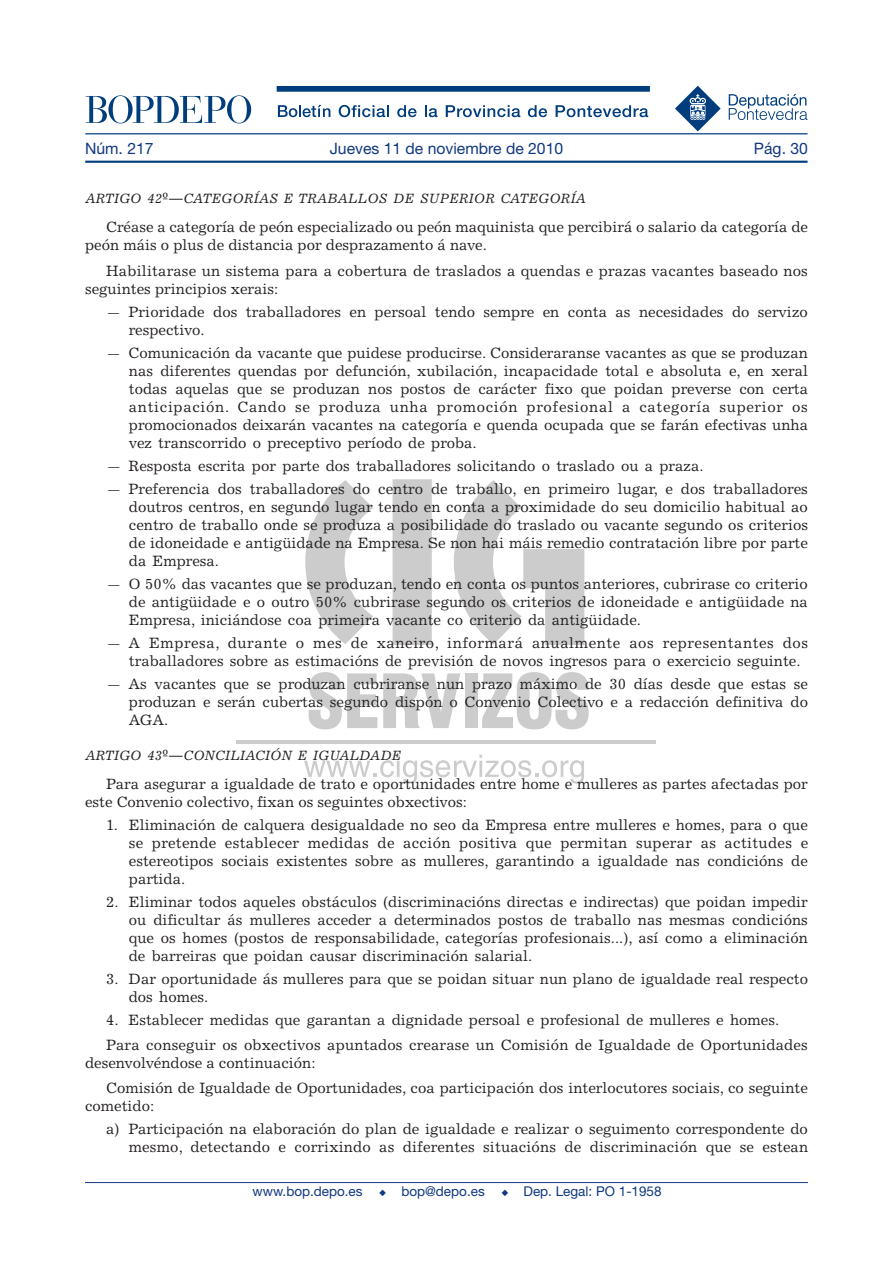
<style>
.page{position:relative;width:893px;height:1263px;background:#fff}
.page>*{position:absolute;margin:0;border:0;box-sizing:border-box;transform-origin:0 0}
.t1{font:15.75px "Helvetica Neue LT Std";color:#113880}
.t2{font:15px/18px "Excelsior LT Std";color:#231f20}
.t3{font:italic 13.5px "Excelsior LT Std";color:#231f20}
.t4{font:13.5px "Helvetica Neue LT Std";color:#113880}
.s1{font-family:"Cambria";font-style:normal;font-size:15px}
</style>
<div class="page">
<svg style="left:305px;top:479px;width:279px;height:166px"></svg>
<hr style="left:236px;top:740px;width:420px;height:4px;background:#ccc">
<svg style="left:304px;top:755px;width:280px;height:29px"></svg>
<svg style="left:309px;top:672px;width:68px;height:57px"></svg>
<svg style="left:383px;top:673px;width:77px;height:55px"></svg>
<div style="left:465px;top:673px;width:13px;height:55px;background:#ccc"></div>
<svg style="left:482px;top:672px;width:107px;height:57px"></svg>
<hr style="left:85px;top:1182px;width:723px;height:1px;background:#113880">
<svg style="left:278px;top:105px;width:52px;height:12px"></svg>
<svg style="left:339px;top:105px;width:50px;height:12px"></svg>
<svg style="left:397px;top:105px;width:20px;height:12px"></svg>
<svg style="left:425px;top:105px;width:13px;height:12px"></svg>
<svg style="left:446px;top:105px;width:74px;height:12px"></svg>
<svg style="left:528px;top:105px;width:19px;height:12px"></svg>
<svg style="left:556px;top:105px;width:92px;height:12px"></svg>
<hr style="left:85px;top:133px;width:722px;height:1px;background:#013d7d">
<svg style="left:86px;top:95px;width:165px;height:28px"></svg>
<hr style="left:85px;top:161px;width:722px;height:2px;background:#013d7d">
<svg style="left:675px;top:86px;width:46px;height:45px"></svg>
<svg style="left:729px;top:94px;width:78px;height:26px"></svg>
<div style="left:277px;top:86px;width:373px;height:6px;background:#013d7d"></div>
<p class="t1" style="left:85px;top:143px;width:70px">Núm. 217</p>
<p class="t1" style="left:330px;top:143px;width:235px">Jueves 11 de noviembre de 2010</p>
<p class="t1" style="left:754px;top:143px;width:55px">Pág. 30</p>
<p class="t3" style="left:85px;top:193px;width:503px">ARTIGO 42<span class="s1">º—</span>CATEGORÍAS E TRABALLOS DE SUPERIOR CATEGORÍA</p>
<p class="t2" style="left:85px;top:220px;width:724px;text-indent:21px">Créase a categoría de peón especializado ou peón maquinista que percibirá o salario da categoría de peón máis o plus de distancia por desprazamento á nave.</p>
<p class="t2" style="left:85px;top:263px;width:724px;text-indent:21px">Habilitarase un sistema para a cobertura de traslados a quendas e prazas vacantes baseado nos seguintes principios xerais:</p>
<p class="t2" style="left:129px;top:304px;width:680px;text-indent:-23px">— Prioridade dos traballadores en persoal tendo sempre en conta as necesidades do servizo respectivo.</p>
<p class="t2" style="left:129px;top:345px;width:681px;text-align:justify;text-indent:-23px">— Comunicación da vacante que puidese producirse. Consideraranse vacantes as que se produzan nas diferentes quendas por defunción, xubilación, incapacidade total e absoluta e, en xeral todas aquelas que se produzan nos postos de carácter fixo que poidan preverse con certa anticipación. Cando se produza unha promoción profesional a categoría superior os promocionados deixarán vacantes na categoría e quenda ocupada que se farán efectivas unha vez transcorrido o preceptivo período de proba.</p>
<p class="t2" style="left:106px;top:458px;width:599px">— Resposta escrita por parte dos traballadores solicitando o traslado ou a praza.</p>
<p class="t2" style="left:129px;top:481px;width:681px;text-align:justify;text-indent:-23px">— Preferencia dos traballadores do centro de traballo, en primeiro lugar, e dos traballadores doutros centros, en segundo lugar tendo en conta a proximidade do seu domicilio habitual ao centro de traballo onde se produza a posibilidade do traslado ou vacante segundo os criterios de idoneidade e antigüidade na Empresa. Se non hai máis remedio contratación libre por parte da Empresa.</p>
<p class="t2" style="left:129px;top:576px;width:681px;text-align:justify;text-indent:-23px">— O 50% das vacantes que se produzan, tendo en conta os puntos anteriores, cubrirase co criterio de antigüidade e o outro 50% cubrirase segundo os criterios de idoneidade e antigüidade na Empresa, iniciándose coa primeira vacante co criterio da antigüidade.</p>
<p class="t2" style="left:129px;top:635px;width:681px;text-indent:-23px">— A Empresa, durante o mes de xaneiro, informará anualmente aos representantes dos traballadores sobre as estimacións de previsión de novos ingresos para o exercicio seguinte.</p>
<p class="t2" style="left:129px;top:676px;width:681px;text-align:justify;text-indent:-23px">— As vacantes que se produzan cubriranse nun prazo máximo de 30 días desde que estas se produzan e serán cubertas segundo dispón o Convenio Colectivo e a redacción definitiva do AGA.</p>
<p class="t3" style="left:85px;top:750px;width:318px">ARTIGO 43<span class="s1">º—</span>CONCILIACIÓN E IGUALDADE</p>
<p class="t2" style="left:85px;top:776px;width:724px;text-indent:21px">Para asegurar a igualdade de trato e oportunidades entre home e mulleres as partes afectadas por este Convenio colectivo, fixan os seguintes obxectivos:</p>
<p class="t2" style="left:129px;top:817px;width:681px;text-align:justify;text-indent:-23px">1. Eliminación de calquera desigualdade no seo da Empresa entre mulleres e homes, para o que se pretende establecer medidas de acción positiva que permitan superar as actitudes e estereotipos sociais existentes sobre as mulleres, garantindo a igualdade nas condicións de partida.</p>
<p class="t2" style="left:129px;top:894px;width:681px;text-align:justify;text-indent:-23px">2. Eliminar todos aqueles obstáculos (discriminacións directas e indirectas) que poidan impedir ou dificultar ás mulleres acceder a determinados postos de traballo nas mesmas condicións que os homes (postos de responsabilidade, categorías profesionais...), así como a eliminación de barreiras que poidan causar discriminación salarial.</p>
<p class="t2" style="left:129px;top:971px;width:681px;text-indent:-23px">3. Dar oportunidade ás mulleres para que se poidan situar nun plano de igualdade real respecto dos homes.</p>
<p class="t2" style="left:106px;top:1009px;width:703px;line-height:25.2px">4. Establecer medidas que garantan a dignidade persoal e profesional de mulleres e homes.<br>Para conseguir os obxectivos apuntados crearase un Comisión de Igualdade de Oportunidades</p>
<p class="t2" style="left:106px;top:1052px;width:703px;line-height:25.2px;text-indent:-21px">desenvolvéndose a continuación:<br>Comisión de Igualdade de Oportunidades, coa participación dos interlocutores sociais, co seguinte</p>
<p class="t2" style="left:106px;top:1096px;width:703px;line-height:23px;text-indent:-21px">cometido:<br>a) Participación na elaboración do plan de igualdade e realizar o seguimento correspondente do</p>
<p class="t2" style="left:129px;top:1140px;width:681px">mesmo, detectando e corrixindo as diferentes situacións de discriminación que se estean</p>
<p class="t4" style="left:253px;top:1186px;width:410px">www.bop.depo.es ◆ bop@depo.es ◆ Dep. Legal: PO 1-1958</p>
</div>
